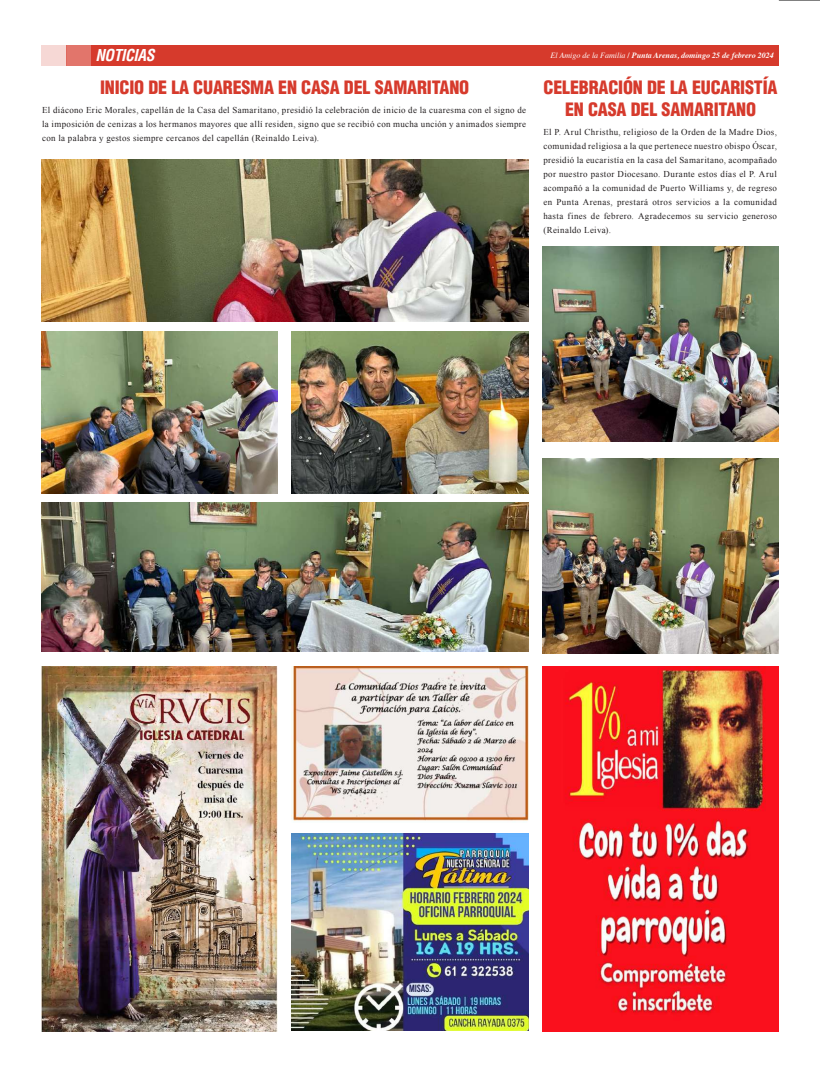
<style>
.page{position:relative;width:820px;height:1072px;background:#fff}
.page>*{position:absolute;margin:0;border:0;box-sizing:border-box;transform-origin:0 0}
.t1{font:900 condensed 18px/21px "Helvetica LT Std";letter-spacing:-.01em;color:#d63a2c;text-align:center}
.t2{font:italic 700 condensed 16px "Helvetica LT Std";letter-spacing:-.02em;color:#fff}
.t3{font:9px/14px "Times New Roman";letter-spacing:.04em;color:#231f20;text-align:justify}
.t4{font:italic 700 8px "Times";color:#fff}
.s1{font-weight:400}
</style>
<div class="page">
<div style="left:66px;top:46px;width:712px;height:20px;background:#e2756b"></div>
<div style="left:41px;top:46px;width:25px;height:20px;background:#f6d8d5"></div>
<div style="left:91px;top:46px;width:687px;height:20px;background:#d63a2c"></div>
<hr style="left:778px;top:0;width:41px;height:1px;background:#000">
<img style="left:41px;top:160px;width:487px;height:161px">
<img style="left:41px;top:502px;width:487px;height:149px">
<img style="left:291px;top:331px;width:237px;height:162px">
<img style="left:41px;top:331px;width:236px;height:162px">
<img style="left:542px;top:246px;width:236px;height:195px">
<img style="left:542px;top:458px;width:236px;height:196px">
<img style="left:41px;top:667px;width:236px;height:364px">
<img style="left:291px;top:667px;width:237px;height:154px">
<img style="left:291px;top:833px;width:237px;height:197px">
<img style="left:542px;top:667px;width:236px;height:364px">
<h2 class="t2" style="left:95px;top:45px;width:61px">NOTICIAS</h2>
<p class="t4" style="left:550px;top:48px;width:224px"><span class="s1">El Amigo de la Familia</span> / Punta Arenas, domingo 25 de febrero 2024</p>
<h1 class="t1" style="left:100px;top:77px;width:370px">INICIO DE LA CUARESMA EN CASA DEL SAMARITANO</h1>
<p class="t3" style="left:42px;top:103px;width:485px">El diácono Eric Morales, capellán de la Casa del Samaritano, presidió la celebración de inicio de la cuaresma con el signo de la imposición de cenizas a los hermanos mayores que allí residen, signo que se recibió con mucha unción y animados siempre con la palabra y gestos siempre cercanos del capellán (Reinaldo Leiva).</p>
<h1 class="t1" style="left:543px;top:77px;width:235px">CELEBRACIÓN DE LA EUCARISTÍA<br>EN CASA DEL SAMARITANO</h1>
<p class="t3" style="left:543px;top:125px;width:235px">El P. Arul Christhu, religioso de la Orden de la Madre Dios, comunidad religiosa a la que pertenece nuestro obispo Óscar, presidió la eucaristía en la casa del Samaritano, acompañado por nuestro pastor Diocesano. Durante estos días el P. Arul acompañó a la comunidad de Puerto Williams y, de regreso en Punta Arenas, prestará otros servicios a la comunidad hasta fines de febrero. Agradecemos su servicio generoso (Reinaldo Leiva).</p>
</div>
